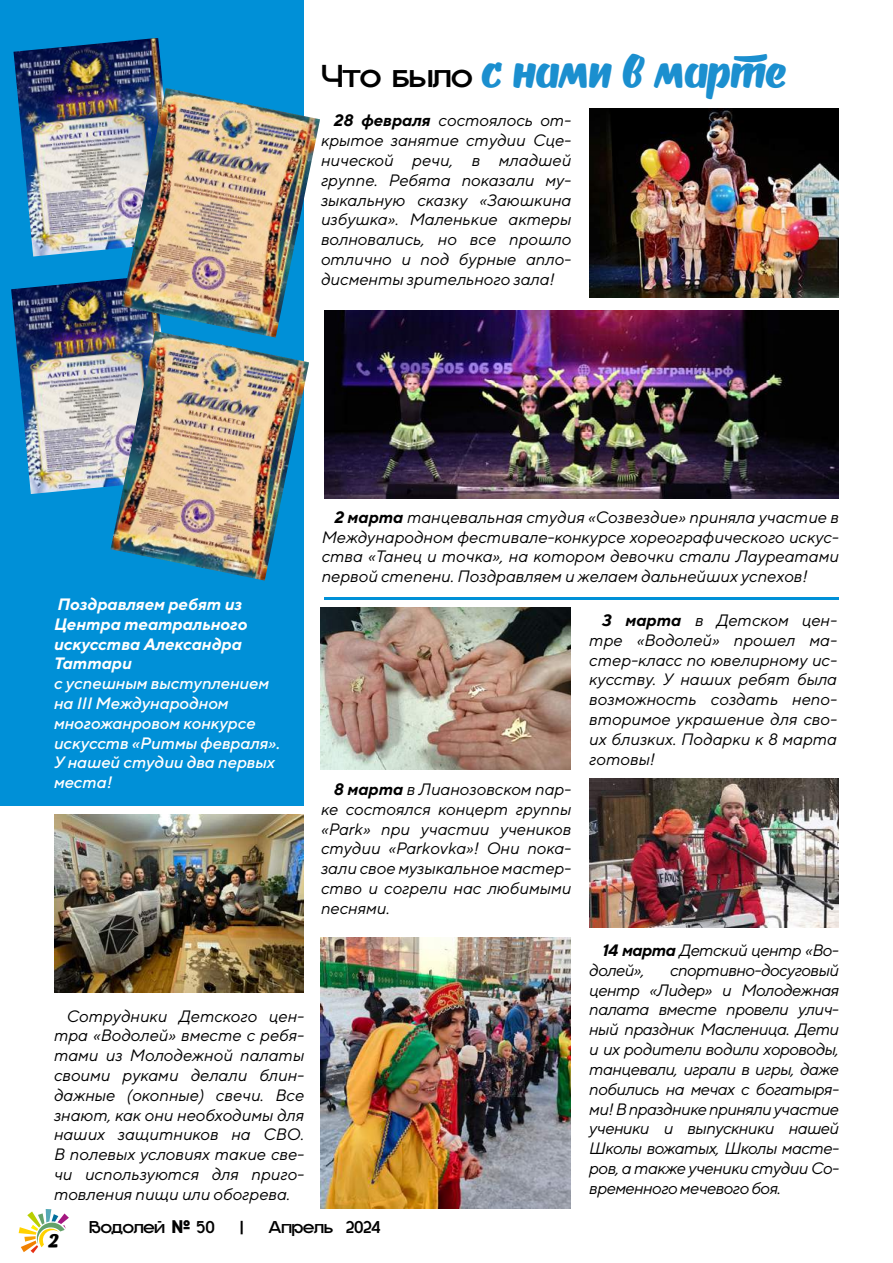
<style>
.page{position:relative;width:893px;height:1263px;background:#fff}
.page>*{position:absolute;margin:0;border:0;box-sizing:border-box;transform-origin:0 0}
.t1{font:45.3px "OT Puppy";letter-spacing:-.01em;color:#1b8fcf}
.t2{font:700 18px "Gropled";letter-spacing:-.005em;color:#000}
.t3{font:18px "OT Puppy";color:#000}
.t4{font:italic 16.5px/19.8px "TT Norms";color:#000;text-align:justify}
.t5{font:italic 500 16.5px/19.8px "TT Norms";color:#fff}
.t6{font:italic 700 16.5px/19.8px "TT Norms";color:#fff}
.t7{font:italic 16.5px/19.8px "TT Norms";letter-spacing:-.03em;color:#000}
.s1{font-family:"Gropled";font-weight:700;font-size:34.05px;color:#000}
.s2{font-weight:700}
.s3{font-family:"Bender";font-weight:900}
</style>
<div class="page">
<div style="left:0;top:0;width:304px;height:806px;background:#0090d7"></div>
<img style="left:589px;top:108px;width:250px;height:189px">
<img style="left:321px;top:608px;width:249px;height:162px">
<img style="left:321px;top:938px;width:249px;height:271px">
<img style="left:54px;top:814px;width:250px;height:178px">
<img style="left:589px;top:778px;width:250px;height:149px">
<img style="left:324px;top:310px;width:515px;height:188px">
<hr style="left:324px;top:597px;width:515px;height:3px;background:#0090d7">
<img style="left:14px;top:38px;width:149px;height:218px">
<img style="left:11px;top:278px;width:111px;height:216px">
<img style="left:122px;top:88px;width:198px;height:243px">
<img style="left:111px;top:331px;width:198px;height:249px">
<svg style="left:19px;top:1209px;width:50px;height:44px"></svg>
<h1 class="t1" style="left:322px;top:42px;width:467px"><span class="s1">Что было</span> с нами в марте</h1>
<p class="t4" style="left:321px;top:110px;width:252px;text-indent:13px"><span class="s2">28 февраля</span> состоялось от&shy;крытое занятие студии Сце&shy;нической речи, в младшей группе. Ребята показали му&shy;зыкальную сказку «Заюшкина избушка». Маленькие актеры волновались, но все прошло отлично и под бурные апло&shy;дисменты зрительного зала!</p>
<p class="t6" style="left:54px;top:594px;width:195px">Поздравляем ребят из<br>Центра театрального искусства Александра<br>Таттари</p>
<p class="t5" style="left:54px;top:673px;width:228px">с успешным выступлением на III Международном многожанровом конкурсе искусств «Ритмы февраля».<br>У нашей студии два первых места!</p>
<p class="t4" style="left:54px;top:1005px;width:252px;text-indent:13px">Сотрудники Детского цен&shy;тра «Водолей» вместе с ребя&shy;тами из Молодежной палаты своими руками делали блин&shy;дажные (окопные) свечи. Все знают, как они необходимы для наших защитников на СВО.<br>В полевых условиях такие све&shy;чи используются для приго&shy;товления пищи или обогрева.</p>
<p class="t4" style="left:322px;top:507px;width:519px;text-indent:13px"><span class="s2">2 марта</span> танцевальная студия «Созвездие» приняла участие в Международном фестивале-конкурсе хореографического искус&shy;ства «Танец и точка», на котором девочки стали Лауреатами первой степени. Поздравляем и желаем дальнейших успехов!</p>
<p class="t4" style="left:321px;top:779px;width:252px;text-indent:13px"><span class="s2">8 марта</span> в Лианозовском пар&shy;ке состоялся концерт группы «Park» при участии учеников студии «Parkovka»! Они пока&shy;зали свое музыкальное мастер&shy;ство и согрели нас любимыми песнями.</p>
<p class="t4" style="left:589px;top:610px;width:249px;text-indent:13px"><span class="s2">3 марта</span> в Детском цен&shy;тре «Водолей» прошел ма&shy;стер-класс по ювелирному ис&shy;кусству. У наших ребят была возможность создать непо&shy;вторимое украшение для сво&shy;их близких. Подарки к 8 марта готовы!</p>
<p class="t7" style="left:589px;top:940px;width:251px;text-indent:13px"><span class="s2">14 марта</span> Детский центр «Во&shy;долей»,</p>
<p class="t4" style="left:589px;top:960px;width:251px;text-indent:81px">спортивно-досуговый центр «Лидер» и Молодежная палата вместе провели улич&shy;ный праздник Масленица. Дети и их родители водили хороводы, танцевали, играли в игры, даже побились на мечах с богатыря&shy;ми! В празднике приняли участие ученики и выпускники нашей Школы вожатых, Школы масте&shy;ров, а также ученики студии Со&shy;временного мечевого боя.</p>
<p class="t3" style="left:48px;top:1229px;width:11px">2</p>
<p class="t2" style="left:89px;top:1218px;width:127px">Водолей <span class="s3">№</span> 50</p>
<p class="t2" style="left:240px;top:1218px;width:5px">|</p>
<p class="t2" style="left:269px;top:1218px;width:113px">Апрель 2024</p>
</div>
